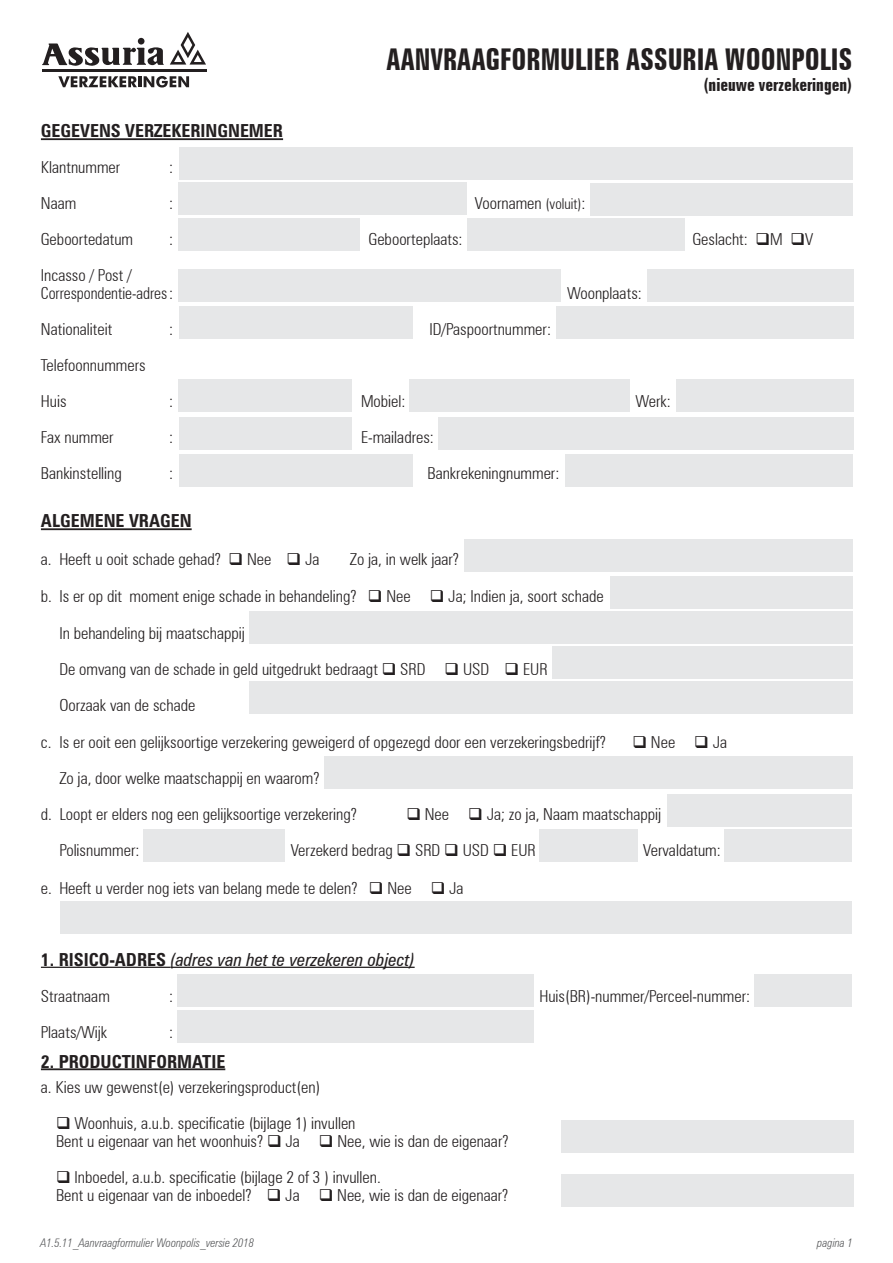
<style>
.page{position:relative;width:893px;height:1263px;background:#fff}
.page>*{position:absolute;margin:0;border:0;box-sizing:border-box;transform-origin:0 0}
.t1{font:700 extra-condensed 30px "Zurich BT";color:#231f20}
.t2{font:700 condensed 18px "Zurich BT";color:#231f20}
.t3{font:italic condensed 18px "Zurich BT";color:#231f20}
.t4{font:700 extra-condensed 18px "Zurich BT";color:#231f20}
.t5{font:300 condensed 16.5px/36px "Zurich BT";color:#231f20}
.t6{font:italic 300 condensed 12px "Zurich BT";color:#58595b}
.s1{font-size:15px}
.s2{font-weight:700;font-style:normal}
</style>
<div class="page">
<div style="left:725px;top:829px;width:127px;height:32px;background:#e6e7e8"></div>
<div style="left:540px;top:829px;width:98px;height:32px;background:#e6e7e8"></div>
<div style="left:143px;top:829px;width:142px;height:32px;background:#e6e7e8"></div>
<div style="left:179px;top:147px;width:673px;height:32px;background:#e6e7e8"></div>
<div style="left:179px;top:306px;width:234px;height:32px;background:#e6e7e8"></div>
<div style="left:556px;top:306px;width:297px;height:32px;background:#e6e7e8"></div>
<div style="left:179px;top:417px;width:173px;height:32px;background:#e6e7e8"></div>
<div style="left:438px;top:417px;width:415px;height:32px;background:#e6e7e8"></div>
<div style="left:179px;top:454px;width:234px;height:32px;background:#e6e7e8"></div>
<div style="left:565px;top:454px;width:288px;height:32px;background:#e6e7e8"></div>
<div style="left:590px;top:183px;width:263px;height:32px;background:#e6e7e8"></div>
<div style="left:179px;top:183px;width:288px;height:32px;background:#e6e7e8"></div>
<div style="left:179px;top:218px;width:181px;height:32px;background:#e6e7e8"></div>
<div style="left:467px;top:218px;width:217px;height:32px;background:#e6e7e8"></div>
<div style="left:179px;top:269px;width:382px;height:33px;background:#e6e7e8"></div>
<div style="left:647px;top:269px;width:206px;height:33px;background:#e6e7e8"></div>
<div style="left:179px;top:380px;width:173px;height:32px;background:#e6e7e8"></div>
<div style="left:409px;top:380px;width:220px;height:32px;background:#e6e7e8"></div>
<div style="left:676px;top:380px;width:177px;height:32px;background:#e6e7e8"></div>
<hr style="left:41px;top:138px;width:242px;height:2px;background:#231f20">
<hr style="left:41px;top:528px;width:151px;height:2px;background:#231f20">
<hr style="left:41px;top:967px;width:129px;height:1px;background:#231f20">
<hr style="left:170px;top:967px;width:245px;height:1px;background:#231f20">
<hr style="left:41px;top:1068px;width:184px;height:2px;background:#231f20">
<svg style="left:58px;top:76px;width:131px;height:12px"></svg>
<svg style="left:42px;top:38px;width:122px;height:28px"></svg>
<svg style="left:170px;top:32px;width:36px;height:33px"></svg>
<hr style="left:42px;top:70px;width:165px;height:2px;background:#231f20">
<div style="left:464px;top:539px;width:388px;height:32px;background:#e6e7e8"></div>
<div style="left:610px;top:576px;width:242px;height:32px;background:#e6e7e8"></div>
<div style="left:249px;top:611px;width:603px;height:32px;background:#e6e7e8"></div>
<div style="left:552px;top:646px;width:300px;height:32px;background:#e6e7e8"></div>
<div style="left:61px;top:901px;width:791px;height:32px;background:#e6e7e8"></div>
<div style="left:668px;top:794px;width:184px;height:32px;background:#e6e7e8"></div>
<div style="left:249px;top:681px;width:603px;height:32px;background:#e6e7e8"></div>
<div style="left:324px;top:756px;width:528px;height:32px;background:#e6e7e8"></div>
<div style="left:177px;top:974px;width:357px;height:32px;background:#e6e7e8"></div>
<div style="left:754px;top:974px;width:98px;height:32px;background:#e6e7e8"></div>
<div style="left:177px;top:1010px;width:357px;height:32px;background:#e6e7e8"></div>
<div style="left:561px;top:1121px;width:292px;height:32px;background:#e6e7e8"></div>
<div style="left:561px;top:1175px;width:292px;height:32px;background:#e6e7e8"></div>
<h1 class="t1" style="left:387px;top:43px;width:467px">AANVRAAGFORMULIER ASSURIA WOONPOLIS</h1>
<p class="t4" style="left:704px;top:75px;width:150px">(nieuwe verzekeringen)</p>
<p class="t2" style="left:41px;top:120px;width:244px">GEGEVENS VERZEKERINGNEMER</p>
<p class="t5" style="left:41px;top:149px;width:81px">Klantnummer</p>
<p class="t5" style="left:169px;top:149px;width:6px">:</p>
<p class="t5" style="left:41px;top:185px;width:37px">Naam</p>
<p class="t5" style="left:169px;top:185px;width:6px">:</p>
<p class="t5" style="left:475px;top:185px;width:112px">Voornamen <span class="s1">(voluit)</span>:</p>
<p class="t5" style="left:41px;top:221px;width:94px">Geboortedatum</p>
<p class="t5" style="left:169px;top:221px;width:6px">:</p>
<p class="t5" style="left:369px;top:221px;width:96px">Geboorteplaats:</p>
<p class="t5" style="left:692px;top:221px;width:122px">Geslacht: ❑M ❑V</p>
<p class="t5" style="left:41px;top:266px;width:134px;line-height:18px">Incasso / Post /<br>Correspondentie-adres:</p>
<p class="t5" style="left:567px;top:275px;width:76px">Woonplaats:</p>
<p class="t5" style="left:41px;top:311px;width:73px">Nationaliteit</p>
<p class="t5" style="left:169px;top:311px;width:6px">:</p>
<p class="t5" style="left:429px;top:311px;width:123px">ID/Paspoortnummer:</p>
<p class="t5" style="left:41px;top:347px;width:106px">Telefoonnummers<br>Huis</p>
<p class="t5" style="left:169px;top:383px;width:6px">:</p>
<p class="t5" style="left:361px;top:383px;width:46px">Mobiel:</p>
<p class="t5" style="left:636px;top:383px;width:37px">Werk:</p>
<p class="t5" style="left:41px;top:419px;width:74px">Fax nummer</p>
<p class="t5" style="left:169px;top:419px;width:6px">:</p>
<p class="t5" style="left:361px;top:419px;width:74px">E-mailadres:</p>
<p class="t5" style="left:41px;top:455px;width:82px">Bankinstelling</p>
<p class="t5" style="left:169px;top:455px;width:6px">:</p>
<p class="t5" style="left:428px;top:455px;width:133px">Bankrekeningnummer:</p>
<p class="t2" style="left:41px;top:510px;width:152px">ALGEMENE VRAGEN</p>
<p class="t5" style="left:41px;top:541px;width:280px">a. Heeft u ooit schade gehad? ❑ Nee ❑ Ja</p>
<p class="t5" style="left:350px;top:541px;width:111px">Zo ja, in welk jaar?</p>
<p class="t5" style="left:59px;top:578px;width:546px;text-indent:-18px">b. Is er op dit moment enige schade in behandeling? ❑ Nee ❑ Ja; Indien ja, soort schade In behandeling bij maatschappij<br>De omvang van de schade in geld uitgedrukt bedraagt ❑ SRD ❑ USD ❑ EUR<br>Oorzaak van de schade</p>
<p class="t5" style="left:41px;top:724px;width:566px">c. Is er ooit een gelijksoortige verzekering geweigerd of opgezegd door een verzekeringsbedrijf?</p>
<p class="t5" style="left:632px;top:724px;width:96px">❑ Nee ❑ Ja</p>
<p class="t5" style="left:41px;top:760px;width:318px;text-indent:18px">Zo ja, door welke maatschappij en waarom?<br>d. Loopt er elders nog een gelijksoortige verzekering?</p>
<p class="t5" style="left:406px;top:796px;width:256px">❑ Nee ❑ Ja; zo ja, Naam maatschappij</p>
<p class="t5" style="left:59px;top:832px;width:82px">Polisnummer:</p>
<p class="t5" style="left:291px;top:832px;width:247px">Verzekerd bedrag ❑ SRD ❑ USD ❑ EUR</p>
<p class="t5" style="left:643px;top:832px;width:79px">Vervaldatum:</p>
<p class="t5" style="left:41px;top:869px;width:424px">e. Heeft u verder nog iets van belang mede te delen? ❑ Nee ❑ Ja</p>
<p class="t3" style="left:41px;top:948px;width:375px"><span class="s2">1. RISICO-ADRES</span> (adres van het te verzekeren object)</p>
<p class="t5" style="left:41px;top:977px;width:70px">Straatnaam</p>
<p class="t5" style="left:169px;top:977px;width:6px">:</p>
<p class="t5" style="left:539px;top:977px;width:212px">Huis(BR)-nummer/Perceel-nummer:</p>
<p class="t5" style="left:41px;top:1013px;width:68px">Plaats/Wijk</p>
<p class="t5" style="left:169px;top:1013px;width:6px">:</p>
<p class="t2" style="left:41px;top:1050px;width:186px">2. PRODUCTINFORMATIE</p>
<p class="t5" style="left:41px;top:1069px;width:281px">a. Kies uw gewenst(e) verzekeringsproduct(en)</p>
<p class="t5" style="left:56px;top:1114px;width:454px;line-height:18px">❑ Woonhuis, a.u.b. specificatie (bijlage 1) invullen<br>Bent u eigenaar van het woonhuis? ❑ Ja ❑ Nee, wie is dan de eigenaar?</p>
<p class="t5" style="left:56px;top:1168px;width:454px;line-height:18px">❑ Inboedel, a.u.b. specificatie (bijlage 2 of 3 ) invullen.<br>Bent u eigenaar van de inboedel? ❑ Ja ❑ Nee, wie is dan de eigenaar?</p>
<p class="t6" style="left:40px;top:1236px;width:215px">A1.5.11_Aanvraagformulier Woonpolis_versie 2018</p>
<p class="t6" style="left:817px;top:1236px;width:37px">pagina 1</p>
</div>
